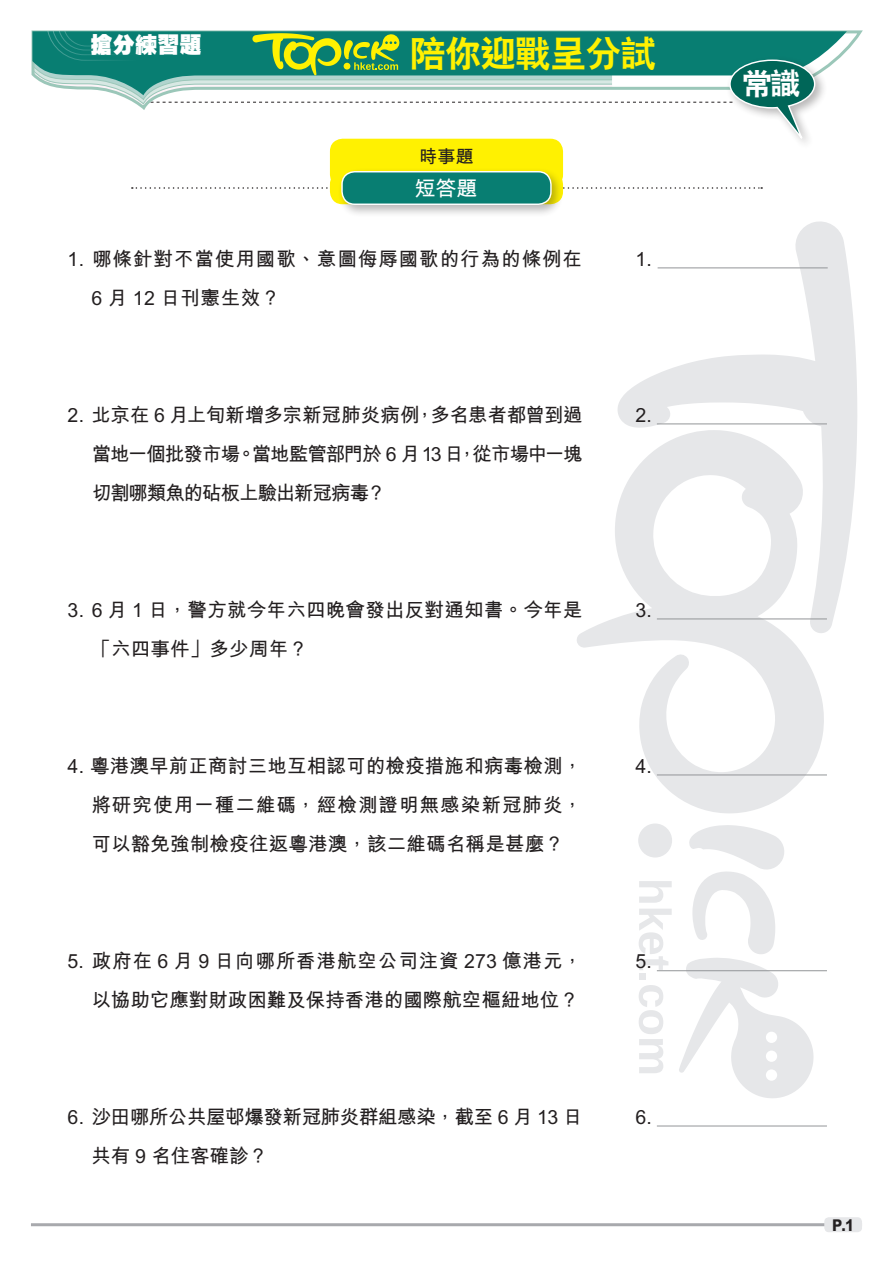
<style>
.page{position:relative;width:893px;height:1263px;background:#fff}
.page>*{position:absolute;margin:0;border:0;box-sizing:border-box;transform-origin:0 0}
.小題eq{font:36px "C Hei 2 Xbold HKSCS";letter-spacing:-.025em;color:#fff101}
.內文{font:30px "C Hei 2 Xbold HKSCS";color:#fff}
.小題{font:22.2px "C Hei Ultra Bold HKSCS";color:#fff}
.增值題et{font:21px "M Hei Bold HKSCS";color:#fff}
.Ex_Questions{font:19.5px/39px "M Hei Bold HKSCS";letter-spacing:.01em;color:#231f20;text-align:justify}
.Ex_Questions-2{font:19.5px/39px "M Hei Bold HKSCS";letter-spacing:-.02em;color:#231f20}
.Ex_Questions-3{font:19.5px/39px "M Hei Bold HKSCS";letter-spacing:.05em;color:#231f20}
.Ex_Questions-4{font:18px "M Hei Bold HKSCS";color:#231f20}
.t1{font:16.2px "M Hei Xbold HKSCS";color:#231f20;scale:.9 1}
</style>
<div class="page">
<svg style="left:639px;top:881px;width:33px;height:22px"></svg>
<svg style="left:639px;top:909px;width:33px;height:61px"></svg>
<div style="left:639px;top:974px;width:7px;height:6px;background:#e6e7e9"></div>
<svg style="left:639px;top:985px;width:24px;height:88px"></svg>
<div style="left:638px;top:823px;width:34px;height:34px;background:#e6e7e9;border-radius:50%"></div>
<svg style="left:679px;top:825px;width:138px;height:273px"></svg>
<svg style="left:617px;top:221px;width:240px;height:411px"></svg>
<svg style="left:577px;top:430px;width:248px;height:383px"></svg>
<svg style="left:816px;top:31px;width:31px;height:37px"></svg>
<div style="left:726px;top:56px;width:101px;height:94px;background:#231f20;opacity:.32"></div>
<svg style="left:31px;top:30px;width:785px;height:117px"></svg>
<hr style="left:31px;top:1223px;width:831px;height:3px;background:#a8a9ad">
<div style="left:824px;top:1217px;width:38px;height:15px;background:#e6e7e9;border-radius:4px"></div>
<div style="left:330px;top:139px;width:233px;height:48px;background:#fff101;border-radius:13px"></div>
<svg style="left:132px;top:187px;width:630px;height:2px"></svg>
<div style="left:330px;top:172px;width:233px;height:32px;background:#fff101;border-radius:13px"></div>
<div style="left:337px;top:167px;width:227px;height:50px;background:#231f20;opacity:.32"></div>
<div style="left:342px;top:172px;width:209px;height:32px;background:#087e72;border-radius:13px"></div>
<div style="left:341px;top:171px;width:211px;height:34px;border:1px solid #fff;border-radius:13px"></div>
<hr style="left:658px;top:267px;width:170px;height:1px;background:#939598">
<hr style="left:657px;top:423px;width:170px;height:1px;background:#939598">
<hr style="left:657px;top:618px;width:170px;height:1px;background:#939598">
<hr style="left:657px;top:774px;width:170px;height:1px;background:#939598">
<hr style="left:657px;top:970px;width:170px;height:1px;background:#939598">
<hr style="left:657px;top:1125px;width:170px;height:1px;background:#939598">
<p class="小題" style="left:91px;top:30px;width:113px">搶分練習題</p>
<p class="小題eq" style="left:410px;top:30px;width:248px">陪你迎戰呈分試</p>
<p class="Ex_Questions-4" style="left:419px;top:143px;width:56px">時事題</p>
<p class="增值題et" style="left:414px;top:173px;width:64px">短答題</p>
<p class="Ex_Questions-3" style="left:91px;top:238px;width:492px;text-indent:-24px">1. 哪條針對不當使用國歌、意圖侮辱國歌的行為的條例在<br>6 月 12 日刊憲生效？</p>
<p class="Ex_Questions" style="left:92px;top:394px;width:492px;text-indent:-24px">2. 北京在 6 月上旬新增多宗新冠肺炎病例，多名患者都曾到過當地一個批發市場。當地監管部門於 6 月 13 日，從市場中一塊切割哪類魚的砧板上驗出新冠病毒？</p>
<p class="Ex_Questions" style="left:91px;top:589px;width:492px;text-indent:-24px">3. 6 月 1 日，警方就今年六四晚會發出反對通知書。今年是「六四事件」多少周年？</p>
<p class="Ex_Questions" style="left:91px;top:745px;width:492px;text-indent:-24px">4. 粵港澳早前正商討三地互相認可的檢疫措施和病毒檢測，將研究使用一種二維碼，經檢測證明無感染新冠肺炎，可以豁免強制檢疫往返粵港澳，該二維碼名稱是甚麼？</p>
<p class="Ex_Questions" style="left:68px;top:940px;width:516px;text-align:right">5. 政府在 6 月 9 日向哪所香港航空公司注資 273 億港元，以協助它應對財政困難及保持香港的國際航空樞紐地位？</p>
<p class="Ex_Questions-2" style="left:91px;top:1096px;width:492px;text-indent:-24px">6. 沙田哪所公共屋邨爆發新冠肺炎群組感染，截至 6 月 13 日共有 9 名住客確診？</p>
<p class="Ex_Questions" style="left:635px;top:238px;width:18px">1.</p>
<p class="Ex_Questions" style="left:635px;top:394px;width:18px">2.</p>
<p class="Ex_Questions" style="left:635px;top:589px;width:18px">3.</p>
<p class="Ex_Questions" style="left:635px;top:745px;width:18px">4.</p>
<p class="Ex_Questions" style="left:635px;top:940px;width:18px">5.</p>
<p class="Ex_Questions" style="left:635px;top:1096px;width:18px">6.</p>
<p class="內文" style="left:742px;top:64px;width:60px">常識</p>
<p class="t1" style="left:832px;top:1214px;width:26px">P.1</p>
</div>
